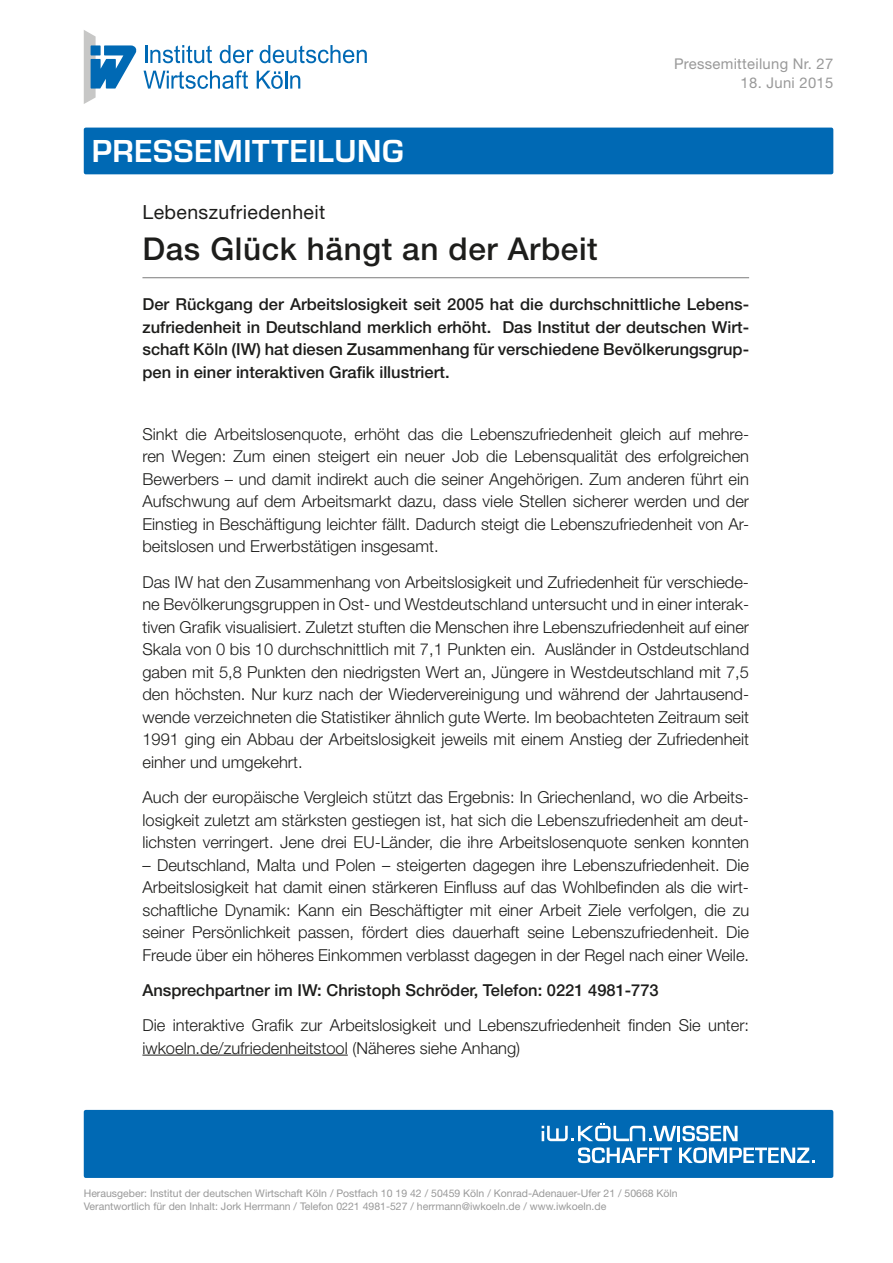
<style>
.page{position:relative;width:893px;height:1263px;background:#fff}
.page>*{position:absolute;margin:0;border:0;box-sizing:border-box;transform-origin:0 0}
.t1{font:700 33px "Eurostile";letter-spacing:.02em;color:#fff}
.t2{font:500 31.5px "Helvetica Neue LT Std";letter-spacing:.02em;color:#1d1d1b}
.t3{font:19.5px "Helvetica Neue LT Std";letter-spacing:.02em;color:#1d1d1b}
.t4{font:300 16.5px/22.5px "Helvetica Neue LT Std";color:#1d1d1b;text-align:justify}
.t5{font:500 16.5px/22.5px "Helvetica Neue LT Std";color:#1d1d1b;text-align:justify}
.t6{font:14.85px "Helvetica Neue LT Std";letter-spacing:.02em;color:#999}
.t7{font:10.5px/12.6px "Helvetica Neue LT Std";color:#999}
</style>
<div class="page">
<div style="left:84px;top:128px;width:749px;height:46px;background:#0069b4;border-radius:2px"></div>
<hr style="left:142px;top:277px;width:607px;height:1px;background:#7c7c7c">
<hr style="left:142px;top:1055px;width:206px;height:1px;background:#1d1d1b">
<div style="left:84px;top:1110px;width:749px;height:68px;background:#0069b4;border-radius:2px"></div>
<hr style="left:677px;top:1126px;width:3px;height:15px;background:#fff">
<svg style="left:682px;top:1126px;width:55px;height:15px"></svg>
<svg style="left:578px;top:1147px;width:94px;height:16px"></svg>
<svg style="left:679px;top:1147px;width:136px;height:16px"></svg>
<svg style="left:542px;top:1123px;width:134px;height:18px"></svg>
<svg style="left:145px;top:45px;width:67px;height:18px"></svg>
<svg style="left:220px;top:45px;width:34px;height:18px"></svg>
<svg style="left:260px;top:45px;width:107px;height:18px"></svg>
<svg style="left:144px;top:70px;width:104px;height:19px"></svg>
<svg style="left:257px;top:71px;width:43px;height:18px"></svg>
<svg style="left:84px;top:30px;width:53px;height:74px"></svg>
<h1 class="t1" style="left:92px;top:133px;width:313px">PRESSEMITTEILUNG</h1>
<p class="t6" style="left:674px;top:55px;width:161px">Pressemitteilung Nr. 27</p>
<p class="t6" style="left:741px;top:74px;width:94px">18. Juni 2015</p>
<p class="t3" style="left:142px;top:201px;width:184px">Lebenszufriedenheit</p>
<h2 class="t2" style="left:142px;top:230px;width:457px">Das Glück hängt an der Arbeit</h2>
<p class="t5" style="left:142px;top:293px;width:608px">Der Rückgang der Arbeitslosigkeit seit 2005 hat die durchschnittliche Lebens&shy;zufriedenheit in Deutschland merklich erhöht. Das Institut der deutschen Wirt&shy;schaft Köln (IW) hat diesen Zusammenhang für verschiedene Bevölkerungsgrup&shy;pen in einer interaktiven Grafik illustriert.</p>
<p class="t4" style="left:142px;top:422px;width:608px">Sinkt die Arbeitslosenquote, erhöht das die Lebenszufriedenheit gleich auf mehre&shy;ren Wegen: Zum einen steigert ein neuer Job die Lebensqualität des erfolgreichen Bewerbers – und damit indirekt auch die seiner Angehörigen. Zum anderen führt ein Aufschwung auf dem Arbeitsmarkt dazu, dass viele Stellen sicherer werden und der Einstieg in Beschäftigung leichter fällt. Dadurch steigt die Lebenszufriedenheit von Ar&shy;beitslosen und Erwerbstätigen insgesamt.</p>
<p class="t4" style="left:142px;top:570px;width:608px">Das IW hat den Zusammenhang von Arbeitslosigkeit und Zufriedenheit für verschiede&shy;ne Bevölkerungsgruppen in Ost- und Westdeutschland untersucht und in einer interak&shy;tiven Grafik visualisiert. Zuletzt stuften die Menschen ihre Lebenszufriedenheit auf einer Skala von 0 bis 10 durchschnittlich mit 7,1 Punkten ein. Ausländer in Ostdeutschland gaben mit 5,8 Punkten den niedrigsten Wert an, Jüngere in Westdeutschland mit 7,5 den höchsten. Nur kurz nach der Wiedervereinigung und während der Jahrtausend&shy;wende verzeichneten die Statistiker ähnlich gute Werte. Im beobachteten Zeitraum seit 1991 ging ein Abbau der Arbeitslosigkeit jeweils mit einem Anstieg der Zufriedenheit einher und umgekehrt.</p>
<p class="t4" style="left:142px;top:785px;width:608px">Auch der europäische Vergleich stützt das Ergebnis: In Griechenland, wo die Arbeits&shy;losigkeit zuletzt am stärksten gestiegen ist, hat sich die Lebenszufriedenheit am deut&shy;lichsten verringert. Jene drei EU-Länder, die ihre Arbeitslosenquote senken konnten</p>
<p class="t4" style="left:142px;top:853px;width:608px">– Deutschland, Malta und Polen – steigerten dagegen ihre Lebenszufriedenheit. Die Arbeitslosigkeit hat damit einen stärkeren Einfluss auf das Wohlbefinden als die wirt&shy;schaftliche Dynamik: Kann ein Beschäftigter mit einer Arbeit Ziele verfolgen, die zu seiner Persönlichkeit passen, fördert dies dauerhaft seine Lebenszufriedenheit. Die Freude über ein höheres Einkommen verblasst dagegen in der Regel nach einer Weile.</p>
<p class="t5" style="left:142px;top:978px;width:518px">Ansprechpartner im IW: Christoph Schröder, Telefon: 0221 4981-773</p>
<p class="t4" style="left:142px;top:1014px;width:608px">Die interaktive Grafik zur Arbeitslosigkeit und Lebenszufriedenheit finden Sie unter: iwkoeln.de/zufriedenheitstool (Näheres siehe Anhang)</p>
<p class="t7" style="left:84px;top:1187px;width:596px">Herausgeber: Institut der deutschen Wirtschaft Köln / Postfach 10 19 42 / 50459 Köln / Konrad-Adenauer-Ufer 21 / 50668 Köln<br>Verantwortlich für den Inhalt: Jork Herrmann / Telefon 0221 4981-527 / herrmann@iwkoeln.de / www.iwkoeln.de</p>
</div>
